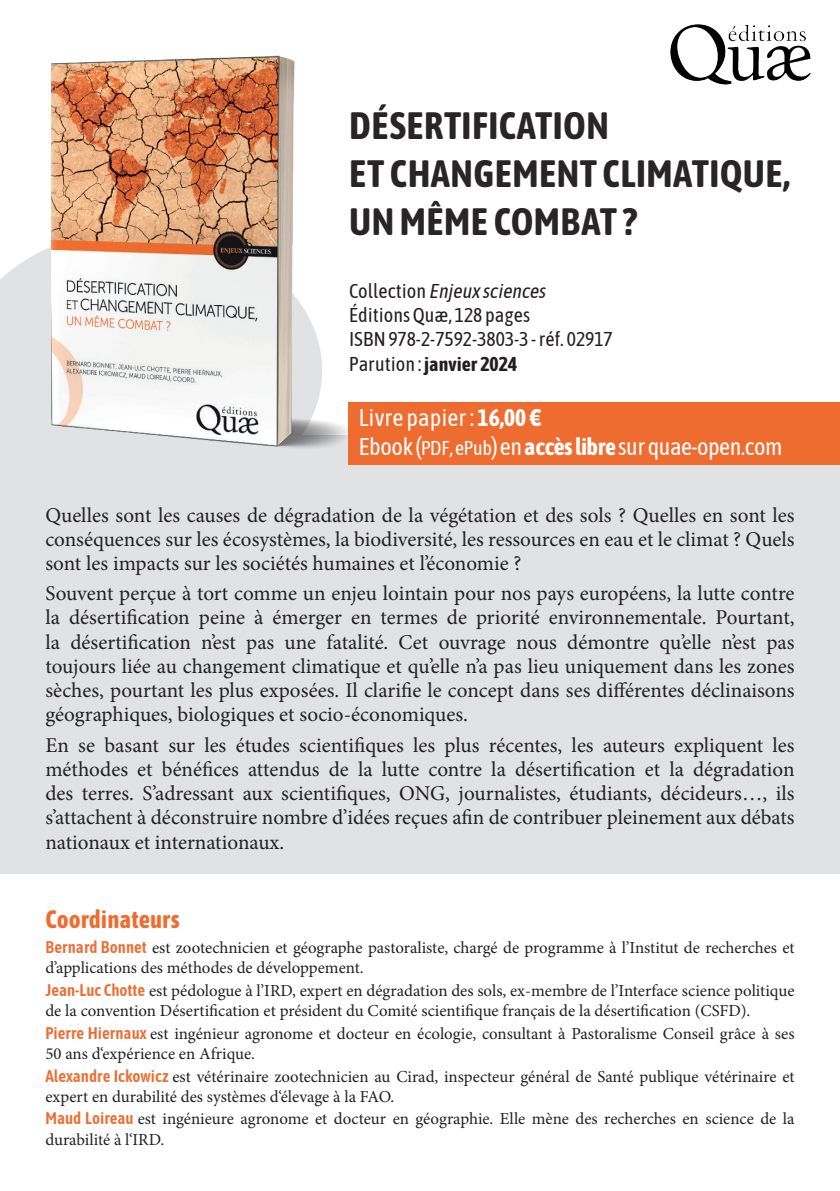
<style>
.page{position:relative;width:840px;height:1191px;background:#fff}
.page>*{position:absolute;margin:0;border:0;box-sizing:border-box;transform-origin:0 0}
.t1{font:700 38px/48px "Asap Condensed";letter-spacing:.01em;color:#282526}
.t2{font:700 25px "Asap Condensed";color:#ef6c30}
.t3{font:24px/28.8px "Asap Condensed";letter-spacing:-.02em;color:#fff}
.t4{font:21px/24.2px "Minion Pro";color:#231f20;text-align:justify}
.t5{font:20px/24px "Asap Condensed";color:#231f20}
.t6{font:16.8px/20.2px "Minion Pro";color:#231f20}
.s1{font-style:italic}
.s2{font-weight:700}
.s3{font-size:20px}
.s4{font-family:"Asap Condensed";font-weight:600;color:#ef6c30}
</style>
<div class="page">
<svg style="left:0;top:247px;width:51px;height:188px;fill:#e1e2e4"></svg>
<div style="left:0;top:435px;width:839px;height:438px;background:#e1e2e4"></div>
<div style="left:348px;top:402px;width:491px;height:63px;background:#ef6c30"></div>
<img style="left:670px;top:24px;width:141px;height:61px">
<img style="left:51px;top:55px;width:297px;height:393px">
<h1 class="t1" style="left:349px;top:100px;width:442px">DÉSERTIFICATION<br>ET CHANGEMENT CLIMATIQUE,<br>UN MÊME COMBAT ?</h1>
<p class="t5" style="left:349px;top:279px;width:265px">C o l l e c t i o n <span class="s1">Enjeuxsciences<br></span>Éditions Quæ, 128 pages<br>ISBN 978-2-7592-3803-3 - réf. 02917<br>Parution : <span class="s2">janvier 2024</span></p>
<p class="t3" style="left:358px;top:402px;width:425px">Livre papier : <span class="s2">16,00 €<br></span>Ebook (<span class="s3">PDF, ePub</span>) en <span class="s2">accès libre</span> sur quae-open.com</p>
<p class="t4" style="left:45px;top:503px;width:750px">Quelles sont les causes de dégradation de la végétation et des sols ? Quelles en sont les conséquences sur les écosystèmes, la biodiversité, les ressources en eau et le climat ? Quels sont les impacts sur les sociétés humaines et l’économie ?</p>
<p class="t4" style="left:45px;top:581px;width:750px">Souvent perçue à tort comme un enjeu lointain pour nos pays européens, la lutte contre la désertification peine à émerger en termes de priorité environnementale. Pourtant, la désertification n’est pas une fatalité. Cet ouvrage nous démontre qu’elle n’est pas toujours liée au changement climatique et qu’elle n’a pas lieu uniquement dans les zones sèches, pourtant les plus exposées. Il clarifie le concept dans ses différentes déclinaisons géographiques, biologiques et socio-économiques.</p>
<p class="t4" style="left:45px;top:733px;width:750px">En se basant sur les études scientifiques les plus récentes, les auteurs expliquent les méthodes et bénéfices attendus de la lutte contre la désertification et la dégradation des terres. S’adressant aux scientifiques, ONG, journalistes, étudiants, décideurs…, ils s’attachent à déconstruire nombre d’idées reçues afin de contribuer pleinement aux débats nationaux et internationaux.</p>
<p class="t2" style="left:45px;top:902px;width:136px">Coordinateurs</p>
<p class="t6" style="left:45px;top:937px;width:750px"><span class="s4">Bernard Bonnet</span> est zootechnicien et géographe pastoraliste, chargé de programme à l’Institut de recherches et d’applications des méthodes de développement.</p>
<p class="t6" style="left:45px;top:980px;width:750px"><span class="s4">Jean-Luc Chotte</span> est pédologue à l’IRD, expert en dégradation des sols, ex-membre de l’Interface science politique de la convention Désertification et président du Comité scientifique français de la désertification (CSFD).</p>
<p class="t6" style="left:45px;top:1023px;width:750px"><span class="s4">Pierre Hiernaux</span> est ingénieur agronome et docteur en écologie, consultant à Pastoralisme Conseil grâce à ses<br>50 ans d‘expérience en Afrique.</p>
<p class="t6" style="left:45px;top:1066px;width:750px"><span class="s4">Alexandre Ickowicz</span> est vétérinaire zootechnicien au Cirad, inspecteur général de Santé publique vétérinaire et expert en durabilité des systèmes d‘élevage à la FAO.</p>
<p class="t6" style="left:45px;top:1109px;width:750px"><span class="s4">Maud Loireau</span> est ingénieure agronome et docteur en géographie. Elle mène des recherches en science de la durabilité à l‘IRD.</p>
</div>
